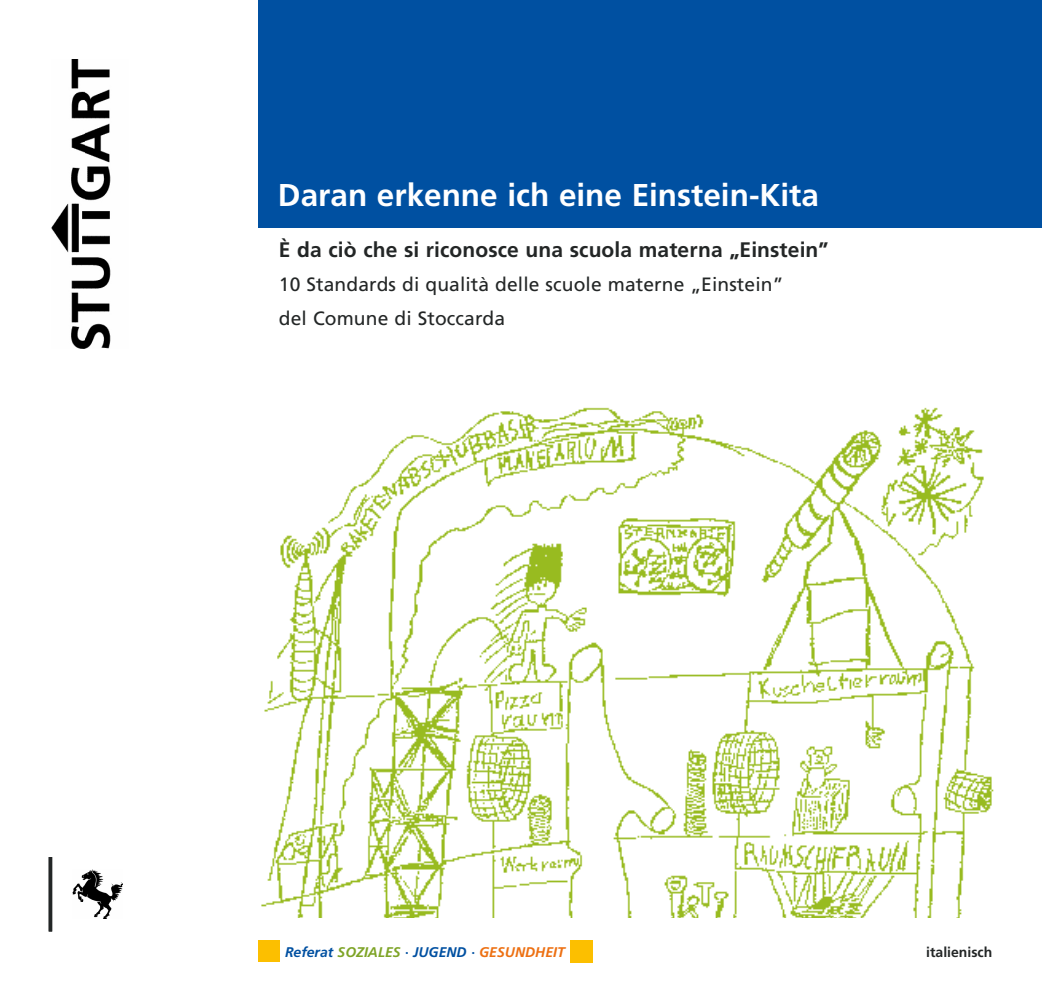
<style>
.page{position:relative;width:1042px;height:993px;background:#fff}
.page>*{position:absolute;margin:0;border:0;box-sizing:border-box;transform-origin:0 0}
.t1{font:700 31.5px "Frutiger";color:#fff}
.t2{font:700 21px "Frutiger";letter-spacing:.005em;color:#232626}
.t3{font:19.25px/34.1px "Frutiger";letter-spacing:.005em;color:#232626}
.t4{font:italic 700 14px "Frutiger";color:#0050a1}
.t5{font:700 14px "Frutiger";color:#232626}
.s1{color:#7ea427}
.s2{color:#ed7012}
</style>
<div class="page">
<img style="left:261px;top:407px;width:733px;height:510px">
<img style="left:52px;top:60px;width:59px;height:288px">
<img style="left:72px;top:869px;width:51px;height:48px">
<div style="left:570px;top:939px;width:23px;height:23px;background:#fcbf00"></div>
<div style="left:258px;top:939px;width:22px;height:22px;background:#fcbf00"></div>
<div style="left:258px;top:0;width:784px;height:227px;background:#0050a1"></div>
<hr style="left:49px;top:856px;width:3px;height:75px;background:#232626">
<h1 class="t1" style="left:278px;top:176px;width:542px">Daran erkenne ich eine Einstein-Kita</h1>
<p class="t2" style="left:279px;top:237px;width:551px">È da ciò che si riconosce una scuola materna „Einstein”</p>
<p class="t3" style="left:279px;top:267px;width:506px">10 Standards di qualità delle scuole materne „Einstein” del Comune di Stoccarda</p>
<p class="t4" style="left:285px;top:943px;width:281px">Referat <span class="s1">SOZIALES</span> · JUGEND · <span class="s2">GESUNDHEIT</span></p>
<p class="t5" style="left:926px;top:943px;width:68px">italienisch</p>
</div>
